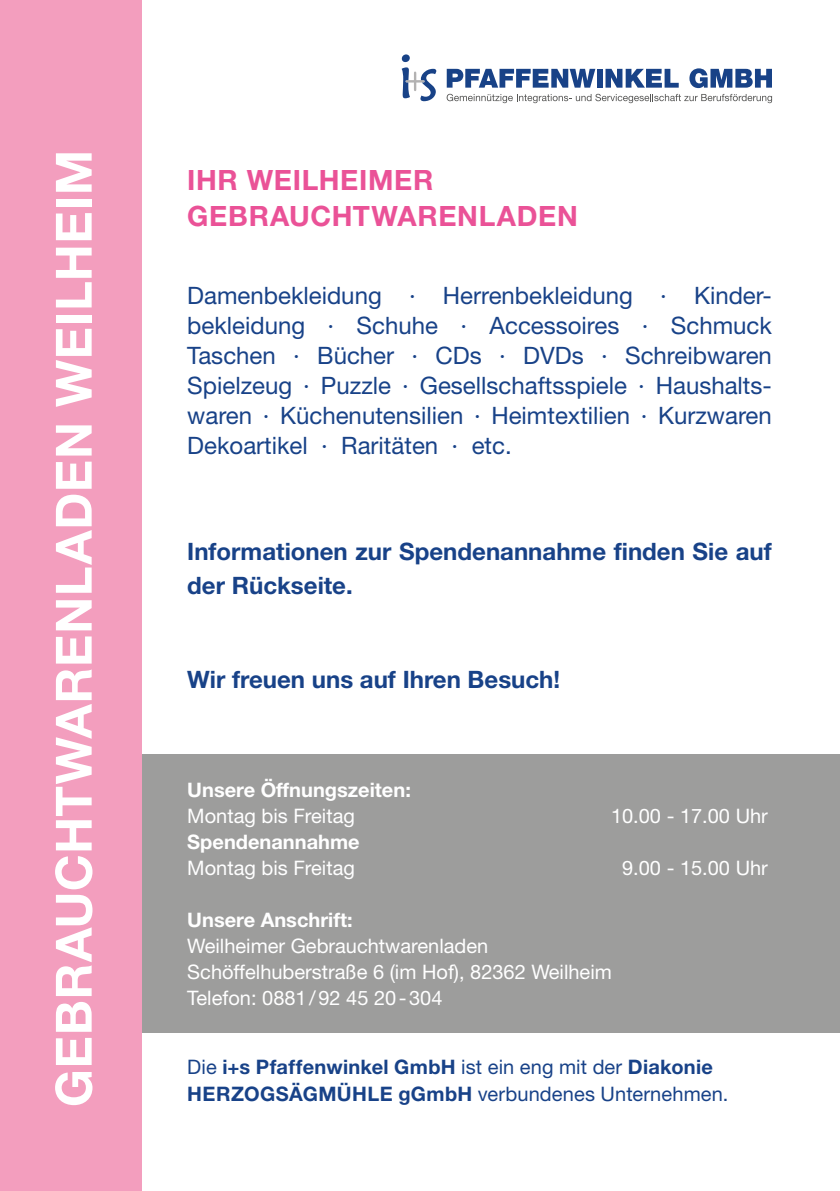
<style>
.page{position:relative;width:840px;height:1191px;background:#fff}
.page>*{position:absolute;margin:0;border:0;box-sizing:border-box;transform-origin:0 0}
.t1{font:700 50px "Helvetica Neue LT Std";letter-spacing:.01em;color:#fff}
.t2{font:700 28px/36px "Helvetica Neue LT Std";letter-spacing:.025em;color:#ea5297}
.t3{font:24px/30px "Helvetica Neue LT Std";color:#184288;text-align:justify}
.t4{font:700 24px/34px "Helvetica Neue LT Std";color:#184288}
.t5{font:20px/26px "Helvetica Neue LT Std";color:#fff}
.t6{font:700 20px/26.4px "Helvetica Neue LT Std";letter-spacing:.015em;color:#184288}
.t7{font:700 20px "Helvetica Neue LT Std";color:#fff}
.s1{font-weight:400}
</style>
<div class="page">
<div style="left:129px;top:754px;width:710px;height:279px;background:#9d9d9c"></div>
<div style="left:0;top:0;width:142px;height:1191px;background:#f39ebe"></div>
<div style="left:401px;top:54px;width:8px;height:8px;background:#184287;border-radius:50%"></div>
<svg style="left:401px;top:67px;width:35px;height:34px"></svg>
<svg style="left:446px;top:69px;width:149px;height:19px"></svg>
<div style="left:596px;top:69px;width:6px;height:19px;background:#184287"></div>
<svg style="left:605px;top:69px;width:73px;height:19px"></svg>
<svg style="left:689px;top:68px;width:82px;height:20px"></svg>
<svg style="left:446px;top:94px;width:325px;height:9px"></svg>
<h1 class="t1" style="left:43px;top:1107px;width:958px;rotate:-90deg">GEBRAUCHTWARENLADEN WEILHEIM</h1>
<p class="t2" style="left:187px;top:161px;width:392px">IHR WEILHEIMER<br>GEBRAUCHTWARENLADEN</p>
<p class="t3" style="left:187px;top:280px;width:586px">Damenbekleidung · Herrenbekleidung · Kinder&shy;bekleidung · Schuhe · Accessoires · Schmuck Taschen · Bücher · CDs · DVDs · Schreibwaren Spielzeug · Puzzle · Gesellschaftsspiele · Haushalts&shy;waren · Küchenutensilien · Heimtextilien · Kurzwaren Dekoartikel · Raritäten · etc.</p>
<p class="t4" style="left:187px;top:534px;width:585px">Informationen zur Spendenannahme finden Sie auf der Rückseite.</p>
<p class="t4" style="left:187px;top:662px;width:374px">Wir freuen uns auf Ihren Besuch!</p>
<p class="t7" style="left:187px;top:777px;width:225px">Unsere Öffnungszeiten:</p>
<p class="t5" style="left:187px;top:802px;width:169px">Montag bis Freitag</p>
<p class="t5" style="left:610px;top:802px;width:158px">10.00 - 17.00 Uhr</p>
<p class="t7" style="left:187px;top:829px;width:174px">Spendenannahme</p>
<p class="t5" style="left:187px;top:854px;width:169px">Montag bis Freitag</p>
<p class="t5" style="left:621px;top:854px;width:147px">9.00 - 15.00 Uhr</p>
<p class="t7" style="left:187px;top:907px;width:167px">Unsere Anschrift:</p>
<p class="t5" style="left:187px;top:932px;width:426px">Weilheimer Gebrauchtwarenladen<br>Schöffelhuberstraße 6 (im Hof), 82362 Weilheim<br>Telefon: 0881/92 45 20-304</p>
<p class="t6" style="left:187px;top:1053px;width:542px"><span class="s1">Die</span> i+s Pfaffenwinkel GmbH <span class="s1">ist ein eng mit der</span> Diakonie<br>HERZOGSÄGMÜHLE gGmbH <span class="s1">verbundenes Unternehmen.</span></p>
</div>
